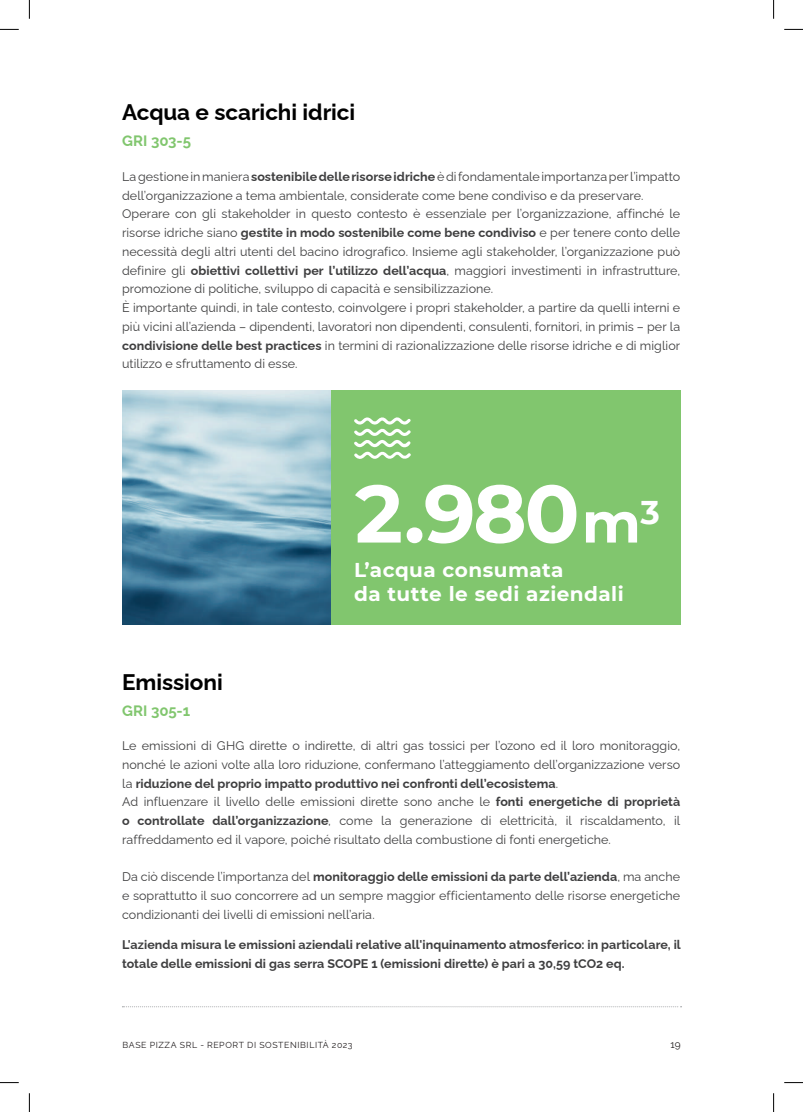
<style>
.page{position:relative;width:803px;height:1112px;background:#fff}
.page>*{position:absolute;margin:0;border:0;box-sizing:border-box;transform-origin:0 0}
.t1{font:700 81.25px "Montserrat";color:#fff}
.t2{font:700 22.5px "Raleway";letter-spacing:-.005em;color:#000}
.t3{font:700 20px/24px "Montserrat";letter-spacing:.025em;color:#fff}
.t4{font:700 15px "Raleway";color:#81c66e}
.t5{font:12.5px/18.8px "Raleway";letter-spacing:.005em;color:#3e3e3f}
.t6{font:700 12.5px/18.8px "Raleway";letter-spacing:.005em;color:#3e3e3f}
.t7{font:10px "Raleway";color:#231f20}
.t8{font:8.75px "Raleway";letter-spacing:.065em;color:#231f20}
.s1{font-weight:700}
.s2{font-size:56.25px}
</style>
<div class="page">
<svg style="left:122px;top:1006px;width:559px;height:1px"></svg>
<div style="left:269px;top:390px;width:411px;height:234px;background:#81c66e"></div>
<img style="left:122px;top:390px;width:209px;height:234px">
<svg style="left:354px;top:417px;width:57px;height:42px"></svg>
<svg style="left:0;top:29px;width:19px;height:1px"></svg>
<svg style="left:784px;top:29px;width:19px;height:1px"></svg>
<svg style="left:0;top:1082px;width:19px;height:1px"></svg>
<svg style="left:784px;top:1082px;width:19px;height:1px"></svg>
<svg style="left:29px;top:0;width:1px;height:19px"></svg>
<svg style="left:29px;top:1093px;width:1px;height:18px"></svg>
<svg style="left:773px;top:0;width:1px;height:19px"></svg>
<svg style="left:773px;top:1093px;width:1px;height:18px"></svg>
<h2 class="t2" style="left:122px;top:94px;width:235px">Acqua e scarichi idrici</h2>
<p class="t4" style="left:122px;top:128px;width:70px">GRI 303-5</p>
<p class="t5" style="left:122px;top:165px;width:560px">La gestione in maniera <span class="s1">sostenibile delle risorse idriche</span> è di fondamentale importanza per l’impatto dell’organizzazione a tema ambientale, considerate come bene condiviso e da preservare.<br>Operare con gli stakeholder in questo contesto è essenziale per l’organizzazione, affinché le risorse idriche siano <span class="s1">gestite in modo sostenibile come bene condiviso</span> e per tenere conto delle necessità degli altri utenti del bacino idrografico. Insieme agli stakeholder, l’organizzazione può definire gli <span class="s1">obiettivi collettivi per l’utilizzo dell’acqua</span>, maggiori investimenti in infrastrutture, promozione di politiche, sviluppo di capacità e sensibilizzazione.<br>È importante quindi, in tale contesto, coinvolgere i propri stakeholder, a partire da quelli interni e più vicini all’azienda – dipendenti, lavoratori non dipendenti, consulenti, fornitori, in primis – per la <span class="s1">condivisione delle best practices</span> in termini di razionalizzazione delle risorse idriche e di miglior utilizzo e sfruttamento di esse.</p>
<h1 class="t1" style="left:355px;top:455px;width:306px">2.980<span class="s2">m</span><sup>3</sup></h1>
<h3 class="t3" style="left:354px;top:557px;width:271px">L’acqua consumata<br>da tutte le sedi aziendali</h3>
<h2 class="t2" style="left:122px;top:664px;width:102px">Emissioni</h2>
<p class="t4" style="left:122px;top:698px;width:70px">GRI 305-1</p>
<p class="t5" style="left:122px;top:734px;width:560px">Le emissioni di GHG dirette o indirette, di altri gas tossici per l’ozono ed il loro monitoraggio, nonché le azioni volte alla loro riduzione, confermano l’atteggiamento dell’organizzazione verso la <span class="s1">riduzione del proprio impatto produttivo nei confronti dell’ecosistema</span>.<br>Ad influenzare il livello delle emissioni dirette sono anche le <span class="s1">fonti energetiche di proprietà o controllate dall’organizzazione</span>, come la generazione di elettricità, il riscaldamento, il raffreddamento ed il vapore, poiché risultato della combustione di fonti energetiche.</p>
<p class="t5" style="left:122px;top:865px;width:560px;text-align:justify">Da ciò discende l’importanza del <span class="s1">monitoraggio delle emissioni da parte dell’azienda</span>, ma anche e soprattutto il suo concorrere ad un sempre maggior efficientamento delle risorse energetiche condizionanti dei livelli di emissioni nell’aria.</p>
<p class="t6" style="left:122px;top:933px;width:560px">L'azienda misura le emissioni aziendali relative all'inquinamento atmosferico: in particolare, il totale delle emissioni di gas serra SCOPE 1 (emissioni dirette) è pari a 30,59 tCO2 eq.</p>
<p class="t8" style="left:122px;top:1037px;width:232px">BASE PIZZA SRL - REPORT DI SOSTENIBILITÀ 2023</p>
<p class="t7" style="left:670px;top:1036px;width:12px">19</p>
</div>
